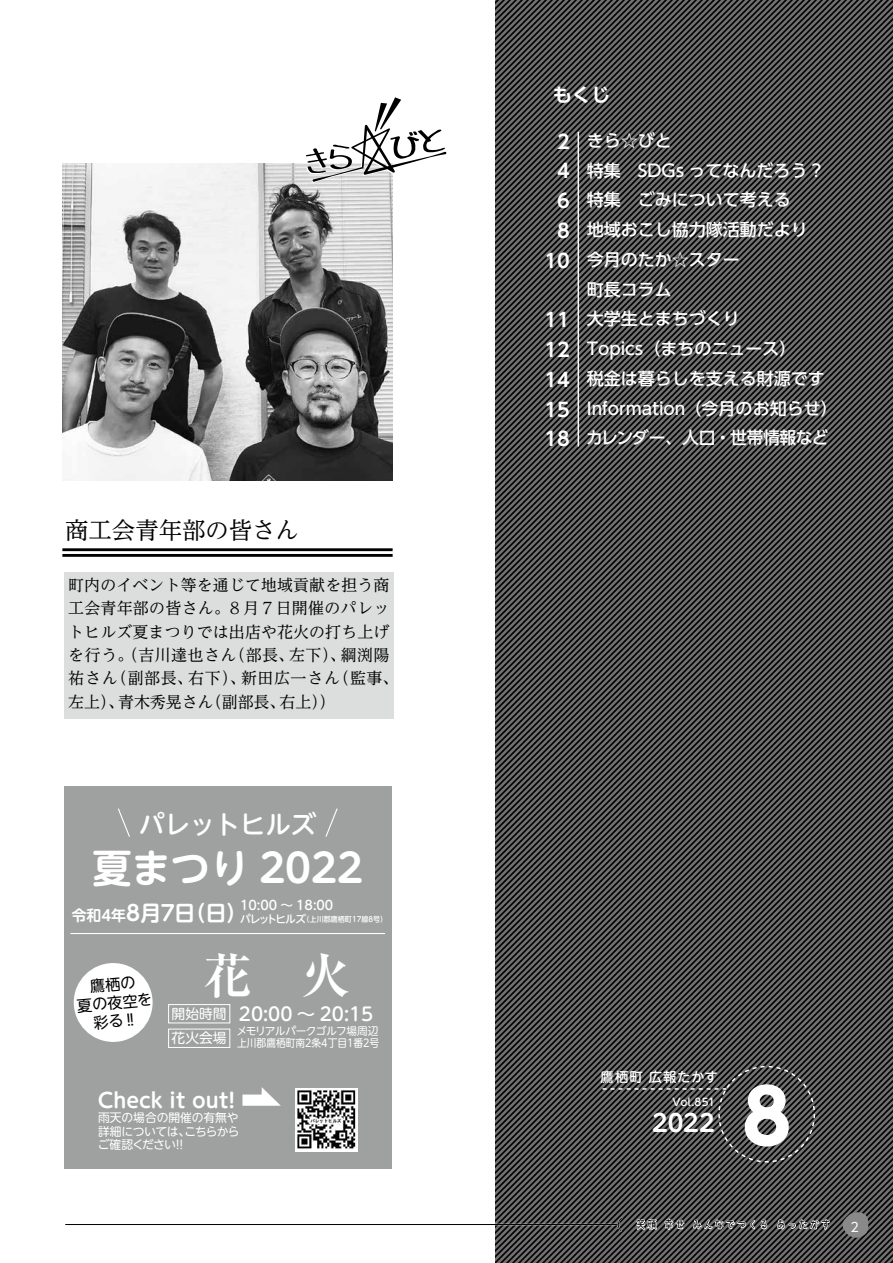
<style>
.page{position:relative;width:893px;height:1263px;background:#fff}
.page>*{position:absolute;margin:0;border:0;box-sizing:border-box;transform-origin:0 0}
.t1{font:700 74.4px "UD Shin M Go Pr 6";color:#fff}
.t2{font:700 49.05px "Ryumin Pr 6";color:#fff}
.t3{font:700 39.3px "UD Shin M Go Pr 6 De";color:#fff}
.t4{font:500 25.2px "UD Shin M Go Pr 6";color:#fff}
.t5{font:700 23.85px "UD Shin M Go Pr 6 De";color:#fff}
.t6{font:23.4px "UD Reimin Pr 6";color:#000}
.t7{font:700 21.3px "UD Shin M Go Pr 6 De";color:#fff}
.t8{font:700 20.25px "UD Shin M Go Pr 6 De";color:#fff}
.t9{font:700 19.2px/29.7px "UD Shin Go Pr 6 De";color:#fff;text-align:right}
.t10{font:500 18.3px "UD Shin M Go Pr 6";color:#fff}
.t11{font:500 16.95px/29.7px "UD Shin Go Pr 6";color:#fff}
.t12{font:15.9px/23.4px "UD Reimin Pr 6";letter-spacing:.01em;color:#000;text-align:right}
.t13{font:15.9px "UD Reimin Pr 6";letter-spacing:.045em;color:#000}
.t14{font:15.3px/18.3px "UD Shin M Go Pr 6";color:#000;text-align:center}
.t15{font:700 14.85px "UD Shin M Go Pr 6 De";color:#fff}
.t16{font:13.8px "UD Shin M Go Pr 6";color:#fff}
.t17{font:500 13.35px "UD Shin M Go Pr 6";letter-spacing:.07em;color:#fff}
.t18{font:500 12.75px "UD Shin M Go Pr 6";color:#fff}
.t19{font:12.75px "UD Shin Go Pr 6";color:#fff}
.t20{font:11.85px/13.5px "UD Shin M Go Pr 6";letter-spacing:-.015em;color:#fff;text-align:right}
.t21{font:11.85px "UD Shin M Go Pr 6";letter-spacing:-.065em;color:#fff}
.t22{font:10.65px "UD Shin M Go Pr 6";color:#fff;scale:.91 1}
.t23{font:10.65px "T Am kokoro no 1";letter-spacing:.05em;color:#000}
.t24{font:10.65px "UD Shin M Go Pr 6";letter-spacing:-.055em;color:#fff}
.t25{font:500 10.65px "UD Shin M Go Pr 6";letter-spacing:-.115em;color:#fff}
.t26{font:500 10.35px "UD Shin M Go Pr 6";letter-spacing:-.005em;color:#fff}
.t27{font:500 7.5px "UD Shin M Go Pr 6";color:#fff;scale:.95 1}
</style>
<div class="page">
<svg style="left:496px;top:0;width:397px;height:1263px;background:#474747"></svg>
<svg style="left:602px;top:1088px;width:124px;height:2px"></svg>
<hr style="left:578px;top:132px;width:1px;height:314px;background:#fff">
<hr style="left:62px;top:548px;width:331px;height:3px;background:#000">
<hr style="left:62px;top:554px;width:331px;height:3px;background:#000">
<div style="left:64px;top:573px;width:330px;height:146px;background:#dcdddd"></div>
<img style="left:63px;top:164px;width:329px;height:317px">
<svg style="left:305px;top:97px;width:141px;height:86px"></svg>
<div style="left:64px;top:786px;width:327px;height:382px;background:#9fa0a0"></div>
<svg style="left:118px;top:808px;width:12px;height:29px"></svg>
<svg style="left:325px;top:808px;width:13px;height:29px"></svg>
<div style="left:74px;top:963px;width:79px;height:79px;background:#fff;border-radius:50%"></div>
<div style="left:168px;top:1004px;width:62px;height:19px;border:1px solid #fff"></div>
<div style="left:168px;top:1029px;width:62px;height:19px;border:1px solid #fff"></div>
<img style="left:296px;top:1088px;width:61px;height:63px">
<svg style="left:242px;top:1087px;width:39px;height:19px"></svg>
<hr style="left:70px;top:933px;width:315px;height:1px;background:#fff">
<svg style="left:842px;top:1212px;width:26px;height:26px"></svg>
<hr style="left:66px;top:1224px;width:552px;height:1px;background:#000">
<svg style="left:617px;top:1216px;width:7px;height:17px"></svg>
<svg style="left:635px;top:1218px;width:50px;height:19px"></svg>
<svg style="left:692px;top:1218px;width:76px;height:22px;background:#656464"></svg>
<svg style="left:776px;top:1209px;width:54px;height:31px;background:#5f5e5e"></svg>
<h3 class="t6" style="left:65px;top:511px;width:235px">商工会青年部の皆さん</h3>
<p class="t12" style="left:68px;top:573px;width:323px">町内のイベント等を通じて地域貢献を担う商<br>8月7日開催のパレッ</p>
<p class="t12" style="left:68px;top:596px;width:163px">工会青年部の皆さん。</p>
<p class="t12" style="left:68px;top:619px;width:323px">トヒルズ夏まつりでは出店や花火の打ち上げ</p>
<p class="t12" style="left:341px;top:643px;width:50px">綱渕陽</p>
<p class="t13" style="left:68px;top:642px;width:170px">を行う。（吉川達也さん</p>
<p class="t12" style="left:229px;top:643px;width:66px">（部長、</p>
<p class="t12" style="left:289px;top:643px;width:58px">左下）、</p>
<p class="t12" style="left:111px;top:666px;width:83px">（副部長、</p>
<p class="t12" style="left:188px;top:666px;width:59px">右下）、</p>
<p class="t12" style="left:333px;top:666px;width:67px">（監事、</p>
<p class="t12" style="left:241px;top:666px;width:101px">新田広一さん</p>
<p class="t12" style="left:68px;top:666px;width:51px">祐さん</p>
<p class="t12" style="left:68px;top:690px;width:57px">左上）、</p>
<p class="t12" style="left:206px;top:690px;width:81px">（副部長、</p>
<p class="t12" style="left:280px;top:690px;width:57px">右上 ((</p>
<p class="t12" style="left:118px;top:690px;width:97px">青木秀晃さん</p>
<h3 class="t4" style="left:139px;top:803px;width:178px">パレットヒルズ</h3>
<h3 class="t3" style="left:92px;top:834px;width:272px">夏まつり 2022</h3>
<p class="t18" style="left:240px;top:895px;width:95px">10:00 ~ 18:00</p>
<p class="t7" style="left:126px;top:895px;width:123px">8月7 （日日(</p>
<p class="t15" style="left:72px;top:903px;width:56px">令和4年</p>
<p class="t27" style="left:303px;top:913px;width:91px">（上川郡鷹栖町17線8号(</p>
<p class="t25" style="left:240px;top:910px;width:68px">パレットヒルズ</p>
<p class="t14" style="left:75px;top:977px;width:77px;rotate:-5deg">鷹栖の<br>夏の夜空を彩る!!</p>
<h2 class="t2" style="left:203px;top:936px;width:148px">花　火</h2>
<p class="t10" style="left:239px;top:999px;width:136px">20:00 ~ 20:15</p>
<p class="t16" style="left:172px;top:1002px;width:57px">開始時間</p>
<p class="t24" style="left:236px;top:1022px;width:144px">メモリアルパークゴルフ場周辺</p>
<p class="t16" style="left:172px;top:1027px;width:57px">花火会場</p>
<p class="t22" style="left:311px;top:1034px;width:76px">条4丁目1番2号</p>
<p class="t22" style="left:237px;top:1034px;width:77px">上川郡鷹栖町南</p>
<p class="t22" style="left:304px;top:1034px;width:12px">２</p>
<p class="t8" style="left:98px;top:1083px;width:139px">Check it out!</p>
<p class="t20" style="left:98px;top:1110px;width:143px">雨天の場合の開催の有無やこちらから</p>
<p class="t20" style="left:98px;top:1124px;width:94px">詳細については、!!</p>
<p class="t21" style="left:98px;top:1135px;width:80px">ご確認ください</p>
<p class="t9" style="left:553px;top:79px;width:59px">もくじ</p>
<p class="t9" style="left:545px;top:126px;width:27px">2<br>4<br>6<br>8<br>10</p>
<p class="t9" style="left:545px;top:305px;width:27px;text-align:justify">11<br>12<br>14<br>15<br>18</p>
<p class="t11" style="left:586px;top:125px;width:253px">きら☆びと<br>特集　SDGs ってなんだろう ?特集　ごみについて考える<br>地域おこし協力隊活動だより<br>今月のたか☆スター<br>町長コラム<br>大学生とまちづくり<br>Topics（まちのニュース(<br>税金は暮らしを支える財源です<br>Information（今月のお知らせ(カレンダー、人口・世帯情報など</p>
<p class="t17" style="left:601px;top:1066px;width:119px">鷹栖町広報たかす</p>
<p class="t26" style="left:672px;top:1093px;width:44px">Vol.851</p>
<h3 class="t5" style="left:652px;top:1102px;width:64px">2022</h3>
<h1 class="t1" style="left:742px;top:1052px;width:51px">8</h1>
<p class="t23" style="left:635px;top:1219px;width:23px">笑顔</p>
<p class="t23" style="left:663px;top:1219px;width:23px">幸せ</p>
<p class="t23" style="left:692px;top:1219px;width:79px">みんなでつくる</p>
<p class="t23" style="left:776px;top:1219px;width:57px">あったかす</p>
<p class="t19" style="left:850px;top:1216px;width:10px">2</p>
</div>
